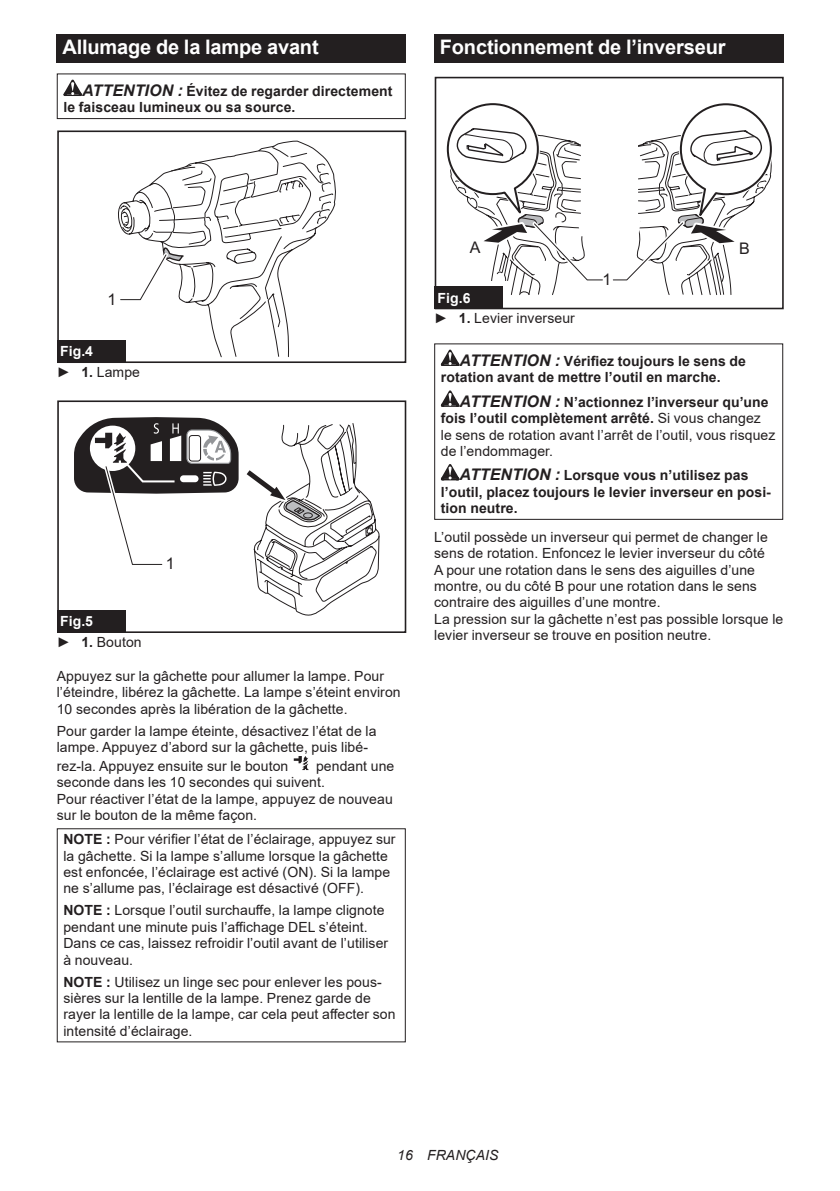
<style>
.page{position:relative;width:840px;height:1191px;background:#fff}
.page>*{position:absolute;margin:0;border:0;box-sizing:border-box;transform-origin:0 0}
.t1{font:700 20px "Arial";letter-spacing:-.01em;color:#fff}
.t2{font:16px "Arial";color:#231f20}
.t3{font:14px/16.4px "Arial";letter-spacing:.005em;color:#231f20}
.t4{font:700 14px/16.4px "Arial";letter-spacing:.005em;color:#231f20}
.t5{font:italic 14px "Arial";letter-spacing:.005em;color:#231f20}
.s1{font-style:italic;font-size:16px}
.s2{font-weight:700;color:#fff}
.s3{font-weight:700}
.s4{font-weight:700;font-style:italic;font-size:16px}
</style>
<div class="page">
<div style="left:57px;top:34px;width:348px;height:29px;background:#231f20"></div>
<svg style="left:63px;top:80px;width:19px;height:16px"></svg>
<div style="left:57px;top:73px;width:348px;height:46px;border:1px solid #231f20"></div>
<svg style="left:198px;top:140px;width:138px;height:217px"></svg>
<div style="left:57px;top:130px;width:349px;height:233px;border:2px solid #231f20"></div>
<svg style="left:118px;top:145px;width:213px;height:159px"></svg>
<div style="left:57px;top:340px;width:68px;height:23px;background:#231f20"></div>
<div style="left:57px;top:400px;width:349px;height:233px;border:2px solid #231f20"></div>
<svg style="left:74px;top:417px;width:305px;height:201px"></svg>
<div style="left:57px;top:610px;width:68px;height:23px;background:#231f20"></div>
<svg style="left:293px;top:756px;width:16px;height:14px"></svg>
<div style="left:434px;top:34px;width:348px;height:29px;background:#231f20"></div>
<svg style="left:437px;top:286px;width:66px;height:20px"></svg>
<div style="left:434px;top:77px;width:349px;height:232px;border:2px solid #231f20"></div>
<svg style="left:443px;top:103px;width:329px;height:192px"></svg>
<div style="left:434px;top:287px;width:68px;height:22px;background:#231f20"></div>
<svg style="left:440px;top:349px;width:19px;height:17px"></svg>
<svg style="left:440px;top:390px;width:19px;height:17px"></svg>
<svg style="left:440px;top:464px;width:19px;height:16px"></svg>
<div style="left:434px;top:343px;width:348px;height:177px;border:1px solid #231f20"></div>
<h1 class="t1" style="left:62px;top:33px;width:257px">Allumage de la lampe avant</h1>
<p class="t4" style="left:63px;top:83px;width:330px;text-indent:19px"><span class="s1">ATTENTION :</span> Évitez de regarder directement le faisceau lumineux ou sa source.</p>
<h1 class="t1" style="left:439px;top:33px;width:287px">Fonctionnement de l’inverseur</h1>
<p class="t2" style="left:107px;top:289px;width:10px">1</p>
<p class="t3" style="left:57px;top:341px;width:85px;line-height:20.2px"><span class="s2">Fig.4<br></span>► <span class="s3">1.</span> Lampe</p>
<p class="t2" style="left:166px;top:553px;width:10px">1</p>
<p class="t3" style="left:57px;top:611px;width:86px;line-height:20.2px"><span class="s2">Fig.5<br></span>► <span class="s3">1.</span> Bouton</p>
<p class="t3" style="left:57px;top:668px;width:345px">Appuyez sur la gâchette pour allumer la lampe. Pour l’éteindre, libérez la gâchette. La lampe s’éteint environ<br>10 secondes après la libération de la gâchette.</p>
<p class="t3" style="left:57px;top:722px;width:321px">Pour garder la lampe éteinte, désactivez l’état de la lampe. Appuyez d’abord sur la gâchette, puis libé-</p>
<p class="t3" style="left:57px;top:758px;width:233px">rez-la. Appuyez ensuite sur le bouton</p>
<p class="t3" style="left:57px;top:758px;width:339px;text-indent:259px">pendant une seconde dans les 10 secondes qui suivent.<br>Pour réactiver l’état de la lampe, appuyez de nouveau sur le bouton de la même façon.</p>
<p class="t3" style="left:63px;top:831px;width:333px"><span class="s3">NOTE :</span> Pour vérifier l’état de l’éclairage, appuyez sur la gâchette. Si la lampe s’allume lorsque la gâchette est enfoncée, l’éclairage est activé (ON). Si la lampe ne s’allume pas, l’éclairage est désactivé (OFF).</p>
<p class="t3" style="left:63px;top:902px;width:326px"><span class="s3">NOTE :</span> Lorsque l’outil surchauffe, la lampe clignote pendant une minute puis l’affichage DEL s’éteint.<br>Dans ce cas, laissez refroidir l’outil avant de l’utiliser à nouveau.</p>
<p class="t3" style="left:63px;top:973px;width:333px"><span class="s3">NOTE :</span> Utilisez un linge sec pour enlever les pous&shy;sières sur la lentille de la lampe. Prenez garde de rayer la lentille de la lampe, car cela peut affecter son intensité d’éclairage.</p>
<p class="t2" style="left:469px;top:237px;width:12px">A</p>
<p class="t2" style="left:738px;top:237px;width:12px">B</p>
<p class="t3" style="left:434px;top:287px;width:142px;line-height:20.2px"><span class="s2">Fig.6<br></span>► <span class="s3">1.</span> Levier inverseur</p>
<p class="t4" style="left:440px;top:353px;width:306px;text-indent:19px"><span class="s1">ATTENTION :</span> Vérifiez toujours le sens de rotation avant de mettre l’outil en marche.</p>
<p class="t3" style="left:440px;top:393px;width:336px;text-indent:19px"><span class="s4">ATTENTION :</span> <span class="s3">N’actionnez l’inverseur qu’une fois l’outil complètement arrêté.</span> Si vous changez<br>le sens de rotation avant l’arrêt de l’outil, vous risquez de l’endommager.</p>
<p class="t4" style="left:440px;top:467px;width:331px;text-indent:19px"><span class="s1">ATTENTION :</span> Lorsque vous n’utilisez pas l’outil, placez toujours le levier inverseur en posi&shy;tion neutre.</p>
<p class="t3" style="left:434px;top:529px;width:350px">L’outil possède un inverseur qui permet de changer le sens de rotation. Enfoncez le levier inverseur du côté<br>A pour une rotation dans le sens des aiguilles d’une montre, ou du côté B pour une rotation dans le sens contraire des aiguilles d’une montre.<br>La pression sur la gâchette n’est pas possible lorsque le levier inverseur se trouve en position neutre.</p>
<p class="t2" style="left:602px;top:268px;width:10px">1</p>
<p class="t5" style="left:397px;top:1146px;width:103px">16 FRANÇAIS</p>
</div>
